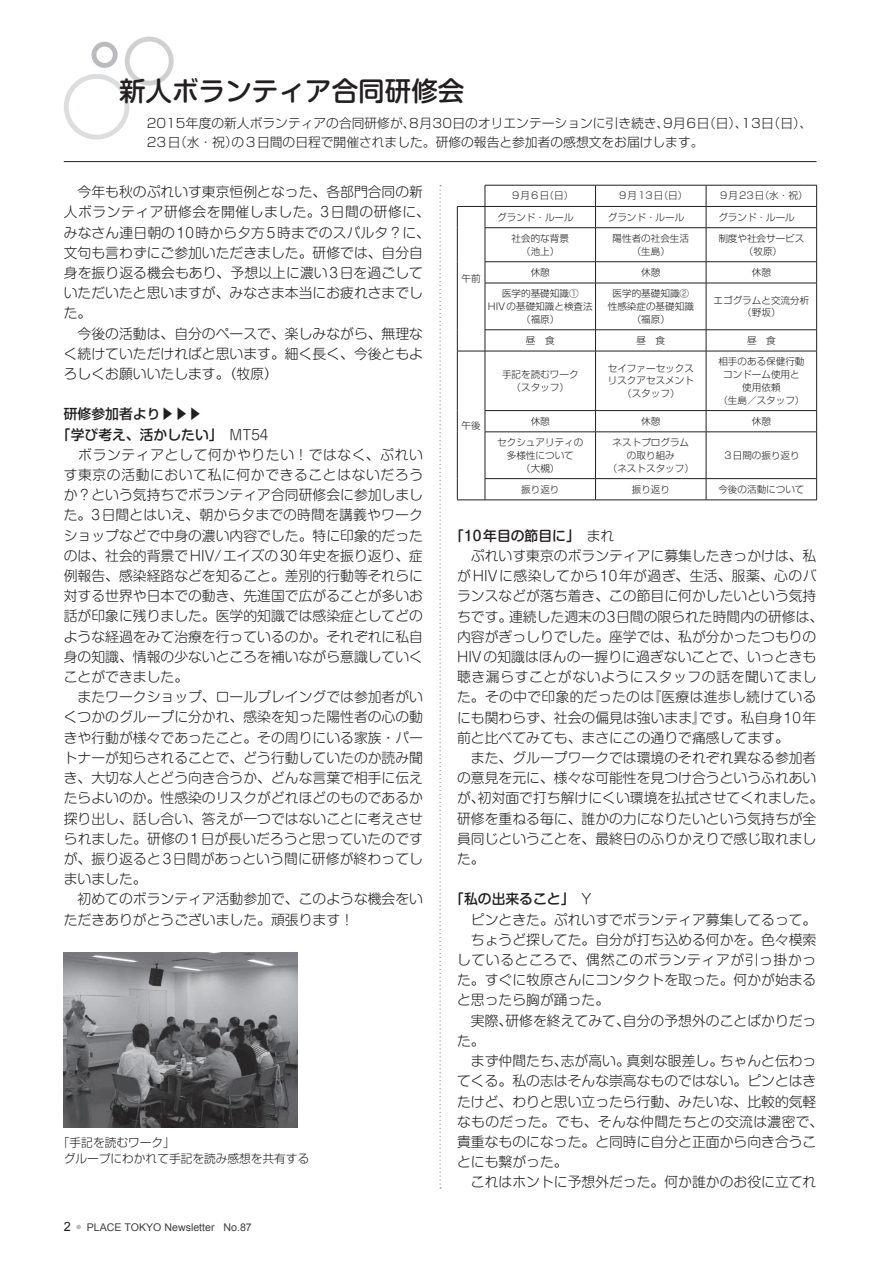
<style>
.page{position:relative;width:893px;height:1263px;background:#fff}
.page>*{position:absolute;margin:0;border:0;box-sizing:border-box;transform-origin:0 0}
.t1{font:500 26.55px "Shin M Go Pro";color:#231f20}
.t2{font:300 13.8px/20.2px "Shin M Go Pro";color:#231f20}
.t3{font:500 13.8px "Shin Go Pro";color:#231f20}
.t4{font:300 12.75px/19.2px "Shin Go Pr 6 N";color:#231f20}
.t5{font:12.75px "Arial";color:#231f20}
.t6{font:300 11.7px/15.9px "Shin Go Pro";color:#231f20}
.t7{font:10.65px "Arial";color:#3e3e3f}
.t8{font:300 9.6px/12.8px "Shin Go Pro";color:#231f20;text-align:center}
.s1{font-weight:500}
</style>
<div class="page">
<svg style="left:439px;top:185px;width:2px;height:1003px"></svg>
<div style="left:64px;top:74px;width:65px;height:66px;border:5px solid #dcdddf;border-radius:50%"></div>
<div style="left:125px;top:37px;width:49px;height:49px;border:5px solid #bcbdc0;border-radius:50%"></div>
<div style="left:92px;top:42px;width:26px;height:26px;border:5px solid #9d9fa2;border-radius:50%"></div>
<hr style="left:64px;top:161px;width:752px;height:1px;background:#231f20">
<hr style="left:485px;top:185px;width:110px;height:1px;background:#231f20">
<hr style="left:595px;top:185px;width:111px;height:1px;background:#231f20">
<hr style="left:706px;top:185px;width:111px;height:1px;background:#231f20">
<hr style="left:485px;top:206px;width:110px;height:1px;background:#231f20">
<hr style="left:595px;top:206px;width:111px;height:1px;background:#231f20">
<svg style="left:595px;top:185px;width:1px;height:42px"></svg>
<hr style="left:706px;top:206px;width:111px;height:1px;background:#231f20">
<svg style="left:706px;top:185px;width:1px;height:42px"></svg>
<hr style="left:485px;top:227px;width:110px;height:1px;background:#231f20">
<hr style="left:595px;top:227px;width:111px;height:1px;background:#231f20">
<hr style="left:595px;top:228px;width:1px;height:33px;background:#231f20">
<hr style="left:706px;top:227px;width:111px;height:1px;background:#231f20">
<hr style="left:706px;top:228px;width:1px;height:33px;background:#231f20">
<hr style="left:485px;top:261px;width:110px;height:1px;background:#231f20">
<hr style="left:595px;top:261px;width:111px;height:1px;background:#231f20">
<svg style="left:595px;top:262px;width:1px;height:21px"></svg>
<hr style="left:706px;top:261px;width:111px;height:1px;background:#231f20">
<svg style="left:706px;top:262px;width:1px;height:21px"></svg>
<hr style="left:485px;top:283px;width:110px;height:1px;background:#231f20">
<hr style="left:595px;top:283px;width:111px;height:1px;background:#231f20">
<hr style="left:595px;top:283px;width:1px;height:47px;background:#231f20">
<hr style="left:706px;top:283px;width:111px;height:1px;background:#231f20">
<hr style="left:706px;top:283px;width:1px;height:47px;background:#231f20">
<hr style="left:485px;top:329px;width:110px;height:1px;background:#231f20">
<hr style="left:595px;top:329px;width:111px;height:1px;background:#231f20">
<svg style="left:595px;top:330px;width:1px;height:21px"></svg>
<hr style="left:706px;top:329px;width:111px;height:1px;background:#231f20">
<svg style="left:706px;top:330px;width:1px;height:21px"></svg>
<hr style="left:485px;top:351px;width:110px;height:1px;background:#231f20">
<hr style="left:595px;top:351px;width:111px;height:1px;background:#231f20">
<hr style="left:595px;top:351px;width:1px;height:59px;background:#231f20">
<hr style="left:706px;top:351px;width:111px;height:1px;background:#231f20">
<hr style="left:706px;top:351px;width:1px;height:59px;background:#231f20">
<hr style="left:485px;top:410px;width:110px;height:1px;background:#231f20">
<hr style="left:595px;top:410px;width:111px;height:1px;background:#231f20">
<svg style="left:595px;top:411px;width:1px;height:21px"></svg>
<hr style="left:706px;top:410px;width:111px;height:1px;background:#231f20">
<svg style="left:706px;top:411px;width:1px;height:21px"></svg>
<hr style="left:485px;top:432px;width:110px;height:1px;background:#231f20">
<hr style="left:595px;top:432px;width:111px;height:1px;background:#231f20">
<hr style="left:595px;top:432px;width:1px;height:46px;background:#231f20">
<hr style="left:706px;top:432px;width:111px;height:1px;background:#231f20">
<hr style="left:706px;top:432px;width:1px;height:46px;background:#231f20">
<hr style="left:485px;top:478px;width:110px;height:1px;background:#231f20">
<hr style="left:595px;top:478px;width:111px;height:1px;background:#231f20">
<svg style="left:595px;top:479px;width:1px;height:21px"></svg>
<hr style="left:706px;top:478px;width:111px;height:1px;background:#231f20">
<svg style="left:706px;top:479px;width:1px;height:21px"></svg>
<hr style="left:485px;top:500px;width:110px;height:1px;background:#231f20">
<hr style="left:595px;top:500px;width:111px;height:1px;background:#231f20">
<hr style="left:706px;top:500px;width:111px;height:1px;background:#231f20">
<hr style="left:485px;top:228px;width:1px;height:33px;background:#231f20">
<svg style="left:485px;top:262px;width:1px;height:21px"></svg>
<hr style="left:485px;top:283px;width:1px;height:47px;background:#231f20">
<hr style="left:485px;top:351px;width:1px;height:59px;background:#231f20">
<svg style="left:485px;top:411px;width:1px;height:21px"></svg>
<hr style="left:485px;top:432px;width:1px;height:46px;background:#231f20">
<hr style="left:457px;top:228px;width:1px;height:34px;background:#231f20">
<svg style="left:457px;top:262px;width:1px;height:21px"></svg>
<hr style="left:457px;top:283px;width:1px;height:47px;background:#231f20">
<svg style="left:457px;top:330px;width:29px;height:22px"></svg>
<hr style="left:816px;top:228px;width:1px;height:33px;background:#231f20">
<svg style="left:816px;top:262px;width:1px;height:21px"></svg>
<hr style="left:816px;top:283px;width:1px;height:47px;background:#231f20">
<svg style="left:816px;top:330px;width:1px;height:21px"></svg>
<hr style="left:457px;top:351px;width:1px;height:60px;background:#231f20">
<svg style="left:457px;top:411px;width:1px;height:21px"></svg>
<hr style="left:457px;top:432px;width:1px;height:47px;background:#231f20">
<svg style="left:457px;top:479px;width:29px;height:22px"></svg>
<hr style="left:816px;top:351px;width:1px;height:59px;background:#231f20">
<svg style="left:816px;top:411px;width:1px;height:21px"></svg>
<hr style="left:816px;top:432px;width:1px;height:46px;background:#231f20">
<svg style="left:816px;top:479px;width:1px;height:21px"></svg>
<svg style="left:457px;top:185px;width:29px;height:43px"></svg>
<svg style="left:816px;top:185px;width:1px;height:42px"></svg>
<img style="left:64px;top:952px;width:234px;height:176px">
<h1 class="t1" style="left:119px;top:69px;width:347px">新人ボランティア合同研修会</h1>
<p class="t4" style="left:147px;top:113px;width:667px">2015年度の新人ボランティアの合同研修が、8月30日のオリエンテーションに引き続き、9月6日（日）、13日（日）、<br>23日（水・祝）の3日間の日程で開催されました。研修の報告と参加者の感想文をお届けします。</p>
<p class="t2" style="left:64px;top:180px;width:368px">　今年も秋のぷれいす東京恒例となった、各部門合同の新人ボランティア研修会を開催しました。3日間の研修に、みなさん連日朝の10時から夕方5時までのスパルタ？に、文句も言わずにご参加いただきました。研修では、自分自身を振り返る機会もあり、予想以上に濃い3日を過ごしていただいたと思いますが、みなさま本当にお疲れさまでした。<br>　今後の活動は、自分のペースで、楽しみながら、無理なく続けていただければと思います。細く長く、今後ともよろしくお願いいたします。（牧原）</p>
<p class="t3" style="left:64px;top:403px;width:140px">研修参加者より▶▶▶</p>
<p class="t2" style="left:64px;top:423px;width:361px;text-indent:-7px"><span class="s1">「学び考え、活かしたい」</span>　MT54<br>　ボランティアとして何かやりたい！ではなく、ぷれいす東京の活動において私に何かできることはないだろうか？という気持ちでボランティア合同研修会に参加しました。3日間とはいえ、朝から夕までの時間を講義やワークショップなどで中身の濃い内容でした。特に印象的だったのは、社会的背景でHIV/エイズの30年史を振り返り、症例報告、感染経路などを知ること。差別的行動等それらに対する世界や日本での動き、先進国で広がることが多いお話が印象に残りました。医学的知識では感染症としてどのような経過をみて治療を行っているのか。それぞれに私自身の知識、情報の少ないところを補いながら意識していくことができました。<br>　またワークショップ、ロールプレイングでは参加者がいくつかのグループに分かれ、感染を知った陽性者の心の動きや行動が様々であったこと。その周りにいる家族・パートナーが知らされることで、どう行動していたのか読み聞き、大切な人とどう向き合うか、どんな言葉で相手に伝えたらよいのか。性感染のリスクがどれほどのものであるか探り出し、話し合い、答えが一つではないことに考えさせられました。研修の1日が長いだろうと思っていたのですが、振り返ると3日間があっという間に研修が終わってしまいました。<br>　初めてのボランティア活動参加で、このような機会をいただきありがとうございました。頑張ります！</p>
<p class="t6" style="left:64px;top:1133px;width:247px;text-indent:-6px">「手記を読むワーク」<br>グループにわかれて手記を読み感想を共有する</p>
<p class="t5" style="left:64px;top:1218px;width:9px">2</p>
<p class="t7" style="left:71px;top:1220px;width:182px"><sup>　●</sup> PLACE TOKYO Newsletter No.87</p>
<p class="t8" style="left:462px;top:271px;width:21px">午前</p>
<p class="t8" style="left:462px;top:418px;width:21px">午後</p>
<p class="t8" style="left:512px;top:188px;width:63px">9月6日（日）</p>
<p class="t8" style="left:619px;top:188px;width:70px">9月13日（日）</p>
<p class="t8" style="left:720px;top:188px;width:89px">9月23日（水・祝）</p>
<p class="t8" style="left:497px;top:210px;width:88px">グランド・ルール　</p>
<p class="t8" style="left:608px;top:210px;width:88px">グランド・ルール　</p>
<p class="t8" style="left:718px;top:210px;width:88px">グランド・ルール　</p>
<p class="t8" style="left:512px;top:231px;width:59px">社会的な背景（池上）</p>
<p class="t8" style="left:613px;top:231px;width:78px">陽性者の社会生活（生島）</p>
<p class="t8" style="left:718px;top:231px;width:88px">制度や社会サービス（牧原）</p>
<p class="t8" style="left:531px;top:265px;width:21px">休憩</p>
<p class="t8" style="left:641px;top:265px;width:21px">休憩</p>
<p class="t8" style="left:752px;top:265px;width:21px">休憩</p>
<p class="t8" style="left:488px;top:286px;width:106px">医学的基礎知識①<br>HIVの基礎知識と検査法（福原）</p>
<p class="t8" style="left:608px;top:286px;width:88px">医学的基礎知識②性感染症の基礎知識（福原）</p>
<p class="t8" style="left:714px;top:292px;width:97px">エゴグラムと交流分析（野坂）</p>
<p class="t8" style="left:526px;top:333px;width:30px">昼　食</p>
<p class="t8" style="left:636px;top:333px;width:30px">昼　食</p>
<p class="t8" style="left:747px;top:333px;width:30px">昼　食</p>
<p class="t8" style="left:502px;top:367px;width:78px">手記を読むワーク（スタッフ）</p>
<p class="t8" style="left:608px;top:360px;width:88px">セイファーセックスリスクアセスメント（スタッフ）</p>
<p class="t8" style="left:718px;top:354px;width:88px">相手のある保健行動コンドーム使用と使用依頼<br>（生島／スタッフ）</p>
<p class="t8" style="left:531px;top:414px;width:21px">休憩</p>
<p class="t8" style="left:641px;top:414px;width:21px">休憩</p>
<p class="t8" style="left:752px;top:414px;width:21px">休憩</p>
<p class="t8" style="left:497px;top:435px;width:88px">セクシュアリティの多様性について<br>（大槻）</p>
<p class="t8" style="left:608px;top:435px;width:88px">ネストプログラムの取り組み<br>（ネストスタッフ）</p>
<p class="t8" style="left:723px;top:448px;width:78px">３日間の振り返り</p>
<p class="t8" style="left:521px;top:482px;width:40px">振り返り</p>
<p class="t8" style="left:632px;top:482px;width:40px">振り返り</p>
<p class="t8" style="left:718px;top:482px;width:88px">今後の活動について</p>
<p class="t2" style="left:457px;top:524px;width:368px;text-indent:-7px"><span class="s1">「10年目の節目に」</span>　まれ<br>　ぷれいす東京のボランティアに募集したきっかけは、私がHIVに感染してから10年が過ぎ、生活、服薬、心のバランスなどが落ち着き、この節目に何かしたいという気持ちです。連続した週末の3日間の限られた時間内の研修は、内容がぎっしりでした。座学では、私が分かったつもりの<br>HIVの知識はほんの一握りに過ぎないことで、いっときも聴き漏らすことがないようにスタッフの話を聞いてました。その中で印象的だったのは『医療は進歩し続けているにも関わらず、社会の偏見は強いまま』です。私自身10年前と比べてみても、まさにこの通りで痛感してます。<br>　また、グループワークでは環境のそれぞれ異なる参加者の意見を元に、様々な可能性を見つけ合うというふれあいが、初対面で打ち解けにくい環境を払拭させてくれました。研修を重ねる毎に、誰かの力になりたいという気持ちが全員同じということを、最終日のふりかえりで感じ取れました。</p>
<p class="t2" style="left:457px;top:887px;width:368px;text-indent:-7px"><span class="s1">「私の出来ること」</span>　Y<br>　ピンときた。ぷれいすでボランティア募集してるって。　ちょうど探してた。自分が打ち込める何かを。色々模索しているところで、偶然このボランティアが引っ掛かった。すぐに牧原さんにコンタクトを取った。何かが始まると思ったら胸が踊った。<br>　実際、研修を終えてみて、自分の予想外のことばかりだった。<br>　まず仲間たち、志が高い。真剣な眼差し。ちゃんと伝わってくる。私の志はそんな崇高なものではない。ピンとはきたけど、わりと思い立ったら行動、みたいな、比較的気軽なものだった。でも、そんな仲間たちとの交流は濃密で、貴重なものになった。と同時に自分と正面から向き合うことにも繋がった。<br>　これはホントに予想外だった。何か誰かのお役に立てれ</p>
</div>
